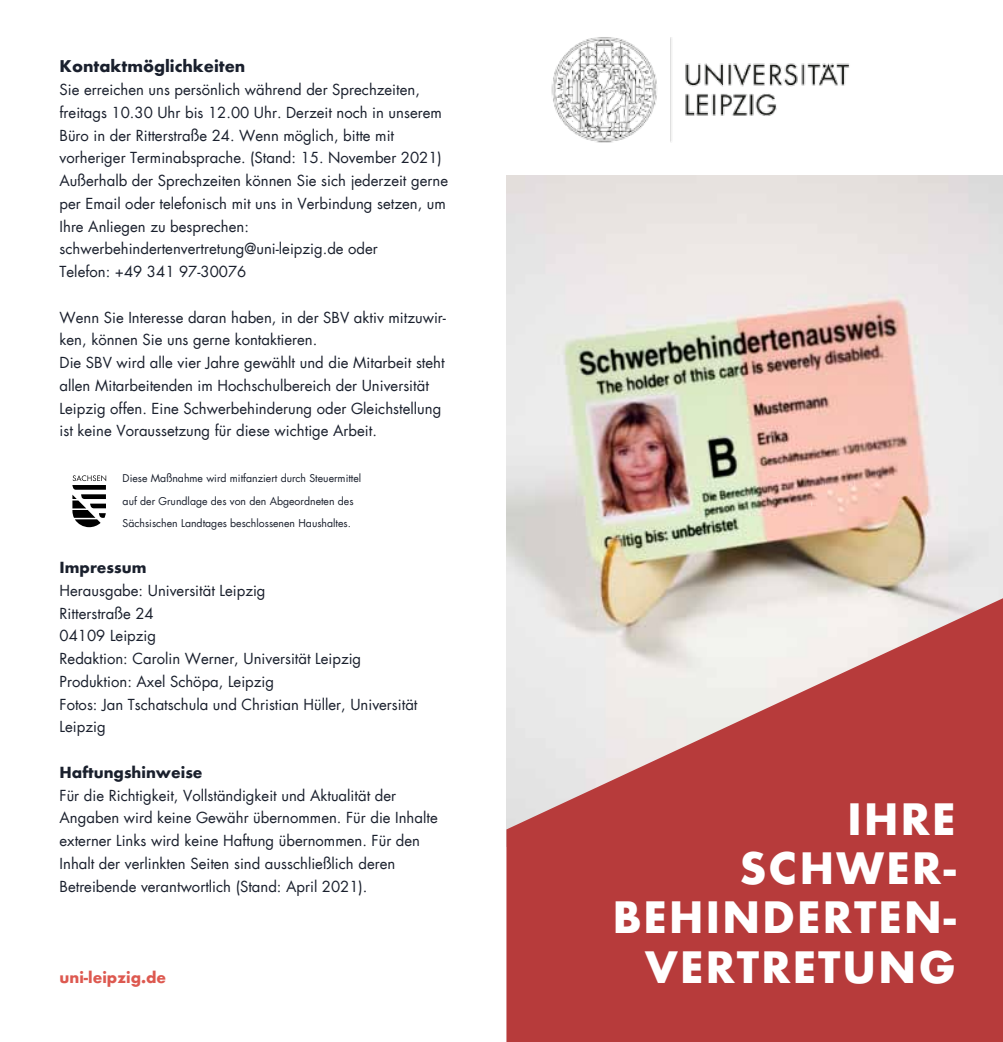
<style>
.page{position:relative;width:1003px;height:1042px;background:#fff}
.page>*{position:absolute;margin:0;border:0;box-sizing:border-box;transform-origin:0 0}
.t1{font:700 42px/49px "Futura";letter-spacing:.04em;color:#fff;text-align:right}
.t2{font:700 15.75px "Futura";color:#1a202d}
.t3{font:14.88px/22.8px "Futura";color:#1a202d}
.t4{font:700 14.88px "Futura";color:#1a202d}
.t5{font:700 14.88px "Futura";color:#dd5950}
.t6{font:10.5px/22.8px "Futura";color:#1a202d}
</style>
<div class="page">
<img style="left:506px;top:175px;width:496px;height:423px">
<svg style="left:506px;top:598px;width:496px;height:444px;background:#c46867"></svg>
<img style="left:551px;top:37px;width:299px;height:106px">
<svg style="left:72px;top:475px;width:34px;height:52px"></svg>
<p class="t2" style="left:60px;top:55px;width:187px">Kontaktmöglichkeiten</p>
<p class="t3" style="left:60px;top:78px;width:390px">Sie erreichen uns persönlich während der Sprechzeiten, freitags 10.30 Uhr bis 12.00 Uhr. Derzeit noch in unserem Büro in der Ritterstraße 24. Wenn möglich, bitte mit vorheriger Terminabsprache. (Stand: 15. November 2021)<br>Außerhalb der Sprechzeiten können Sie sich jederzeit gerne per Email oder telefonisch mit uns in Verbindung setzen, um Ihre Anliegen zu besprechen: schwerbehindertenvertretung@uni-leipzig.de oder<br>Telefon: +49 341 97-30076</p>
<p class="t3" style="left:60px;top:306px;width:388px">Wenn Sie Interesse daran haben, in der SBV aktiv mitzuwir&shy;ken, können Sie uns gerne kontaktieren.<br>Die SBV wird alle vier Jahre gewählt und die Mitarbeit steht allen Mitarbeitenden im Hochschulbereich der Universität Leipzig offen. Eine Schwerbehinderung oder Gleichstellung ist keine Voraussetzung für diese wichtige Arbeit.</p>
<p class="t6" style="left:123px;top:467px;width:240px">Diese Maßnahme wird mitfanziert durch Steuermittel auf der Grundlage des von den Abgeordneten des<br>Sächsischen Landtages beschlossenen Haushaltes.</p>
<p class="t4" style="left:60px;top:557px;width:88px">Impressum</p>
<p class="t3" style="left:60px;top:579px;width:359px">Herausgabe: Universität Leipzig<br>Ritterstraße 24<br>04109 Leipzig<br>Redaktion: Carolin Werner, Universität Leipzig<br>Produktion: Axel Schöpa, Leipzig<br>Fotos: Jan Tschatschula und Christian Hüller, Universität<br>Leipzig</p>
<p class="t4" style="left:60px;top:761px;width:144px">Haftungshinweise</p>
<p class="t3" style="left:60px;top:784px;width:379px">Für die Richtigkeit, Vollständigkeit und Aktualität der Angaben wird keine Gewähr übernommen. Für die Inhalte externer Links wird keine Haftung übernommen. Für den Inhalt der verlinkten Seiten sind ausschließlich deren Betreibende verantwortlich (Stand: April 2021).</p>
<p class="t5" style="left:60px;top:966px;width:108px">uni-leipzig.de</p>
<h1 class="t1" style="left:612px;top:795px;width:345px">Ihre<br>Schwer&shy;behinderten&shy;vertretung</h1>
</div>
